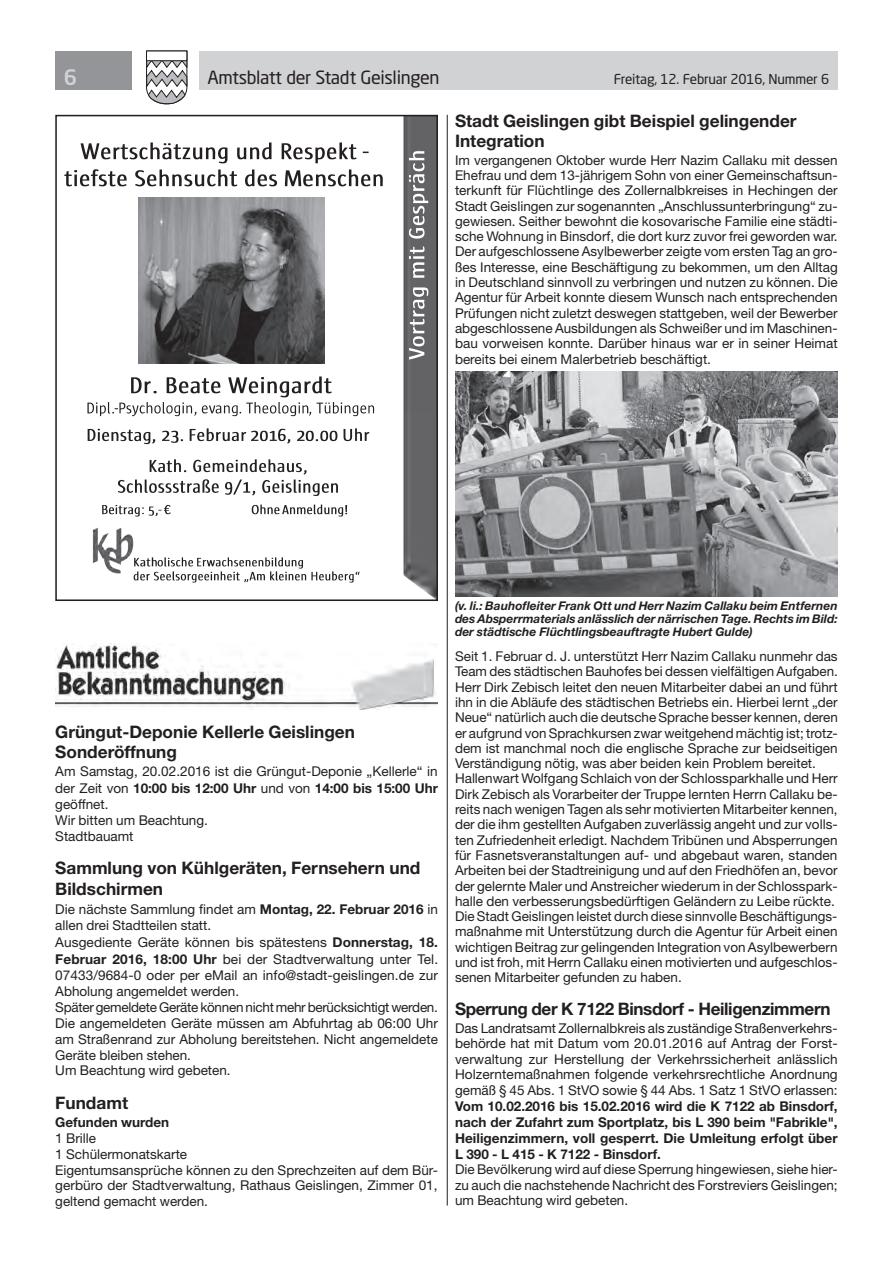
<style>
.page{position:relative;width:893px;height:1263px;background:#fff}
.page>*{position:absolute;margin:0;border:0;box-sizing:border-box;transform-origin:0 0}
.t1{font:500 21px "Neo Sans Std";color:#d1d2d4}
.t2{font:18px "Neo Sans Std";letter-spacing:-.02em;color:#231f20}
.t3{font:700 17.25px/20.5px "Helvetica Neue LT Std";color:#231f20}
.t4{font:700 17.25px "Helvetica Neue LT Std";letter-spacing:-.02em;color:#231f20}
.t5{font:13.5px/15.3px "Helvetica Neue LT Std";color:#231f20}
.t6{font:700 13.5px/16px "Helvetica Neue LT Std";color:#231f20;text-align:justify}
.t7{font:13.5px "Neo Sans Std";letter-spacing:-.015em;color:#231f20}
.t8{font:italic 700 12px/13px "Helvetica Neue LT Std";color:#231f20;text-align:justify}
.s1{font-weight:700}
</style>
<div class="page">
<div style="left:199px;top:51px;width:639px;height:38px;background:#d1d2d4"></div>
<div style="left:55px;top:51px;width:77px;height:38px;background:#939598"></div>
<svg style="left:146px;top:50px;width:42px;height:55px"></svg>
<div style="left:146px;top:51px;width:41px;height:10px;background:#fff;border:1px solid #231f20"></div>
<hr style="left:447px;top:115px;width:1px;height:1090px;background:#231f20">
<img style="left:64px;top:118px;width:371px;height:480px">
<img style="left:89px;top:525px;width:46px;height:50px">
<img style="left:138px;top:197px;width:187px;height:166px">
<img style="left:80px;top:139px;width:283px;height:27px">
<img style="left:363px;top:139px;width:12px;height:27px">
<img style="left:65px;top:166px;width:218px;height:27px">
<img style="left:283px;top:166px;width:20px;height:27px">
<img style="left:303px;top:166px;width:24px;height:27px">
<img style="left:327px;top:166px;width:69px;height:27px">
<img style="left:130px;top:373px;width:212px;height:26px">
<img style="left:86px;top:399px;width:29px;height:18px">
<img style="left:115px;top:399px;width:3px;height:18px">
<img style="left:118px;top:399px;width:83px;height:18px">
<img style="left:201px;top:399px;width:15px;height:18px">
<img style="left:216px;top:399px;width:23px;height:18px">
<img style="left:239px;top:399px;width:70px;height:18px">
<img style="left:309px;top:399px;width:73px;height:18px">
<img style="left:86px;top:425px;width:65px;height:20px">
<img style="left:151px;top:425px;width:10px;height:20px">
<img style="left:161px;top:425px;width:18px;height:20px">
<img style="left:179px;top:425px;width:72px;height:20px">
<img style="left:251px;top:425px;width:26px;height:20px">
<img style="left:277px;top:425px;width:65px;height:20px">
<img style="left:305px;top:425px;width:18px;height:20px">
<img style="left:342px;top:425px;width:37px;height:20px">
<img style="left:148px;top:457px;width:172px;height:20px">
<img style="left:117px;top:477px;width:229px;height:20px">
<img style="left:101px;top:502px;width:57px;height:15px">
<img style="left:158px;top:502px;width:19px;height:15px">
<img style="left:251px;top:502px;width:32px;height:15px">
<img style="left:283px;top:502px;width:61px;height:15px">
<img style="left:344px;top:502px;width:10px;height:15px">
<img style="left:409px;top:149px;width:26px;height:211px">
<img style="left:134px;top:556px;width:23px;height:14px">
<img style="left:157px;top:556px;width:40px;height:14px">
<img style="left:197px;top:556px;width:116px;height:14px">
<img style="left:134px;top:570px;width:229px;height:14px">
<div style="left:55px;top:115px;width:383px;height:486px;border:2px solid #231f20"></div>
<img style="left:55px;top:643px;width:383px;height:66px">
<img style="left:455px;top:371px;width:383px;height:226px">
<h1 class="t1" style="left:64px;top:64px;width:15px">6</h1>
<h2 class="t2" style="left:207px;top:66px;width:234px">Amtsblatt der Stadt Geislingen</h2>
<p class="t7" style="left:614px;top:71px;width:217px">Freitag, 12. Februar 2016, Nummer 6</p>
<p class="t3" style="left:455px;top:111px;width:343px;line-height:20.1px">Stadt Geislingen gibt Beispiel gelingender<br>Integration</p>
<p class="t5" style="left:455px;top:152px;width:384px;text-align:justify">Im vergangenen Oktober wurde Herr Nazim Callaku mit dessen Ehefrau und dem 13-jährigem Sohn von einer Gemeinschaftsun&shy;terkunft für Flüchtlinge des Zollernalbkreises in Hechingen der Stadt Geislingen zur sogenannten „Anschlussunterbringung“ zu&shy;gewiesen. Seither bewohnt die kosovarische Familie eine städti&shy;sche Wohnung in Binsdorf, die dort kurz zuvor frei geworden war.<br>Der aufgeschlossene Asylbewerber zeigte vom ersten Tag an gro&shy;ßes Interesse, eine Beschäftigung zu bekommen, um den Alltag in Deutschland sinnvoll zu verbringen und nutzen zu können. Die Agentur für Arbeit konnte diesem Wunsch nach entsprechenden Prüfungen nicht zuletzt deswegen stattgeben, weil der Bewerber abgeschlossene Ausbildungen als Schweißer und im Maschinen&shy;bau vorweisen konnte. Darüber hinaus war er in seiner Heimat bereits bei einem Malerbetrieb beschäftigt.</p>
<p class="t3" style="left:55px;top:721px;width:301px">Grüngut-Deponie Kellerle Geislingen<br>Sonderöffnung</p>
<p class="t5" style="left:55px;top:763px;width:384px;line-height:16.2px">Am Samstag, 20.02.2016 ist die Grüngut-Deponie „Kellerle“ in der Zeit von <span class="s1">10:00 bis 12:00 Uhr</span> und von <span class="s1">14:00 bis 15:00 Uhr </span>geöffnet.<br>Wir bitten um Beachtung.<br>Stadtbauamt</p>
<p class="t3" style="left:55px;top:857px;width:367px">Sammlung von Kühlgeräten, Fernsehern und<br>Bildschirmen</p>
<p class="t5" style="left:55px;top:901px;width:384px;line-height:16px">Die nächste Sammlung findet am <span class="s1">Montag, 22. Februar 2016</span> in allen drei Stadtteilen statt.<br>Ausgediente Geräte können bis spätestens <span class="s1">Donnerstag, 18.<br>Februar 2016, 18:00 Uhr</span> bei der Stadtverwaltung unter Tel.<br>07433/9684-0 oder per eMail an info@stadt-geislingen.de zur Abholung angemeldet werden.<br>Später gemeldete Geräte können nicht mehr berücksichtigt werden.<br>Die angemeldeten Geräte müssen am Abfuhrtag ab 06:00 Uhr am Straßenrand zur Abholung bereitstehen. Nicht angemeldete Geräte bleiben stehen.<br>Um Beachtung wird gebeten.</p>
<p class="t3" style="left:55px;top:1092px;width:74px">Fundamt</p>
<p class="t6" style="left:55px;top:1114px;width:115px">Gefunden wurden</p>
<p class="t5" style="left:55px;top:1130px;width:384px;line-height:15.8px">1 Brille<br>1 Schülermonatskarte<br>Eigentumsansprüche können zu den Sprechzeiten auf dem Bür&shy;gerbüro der Stadtverwaltung, Rathaus Geislingen, Zimmer 01, geltend gemacht werden.</p>
<p class="t8" style="left:455px;top:599px;width:384px">(v. li.: Bauhofleiter Frank Ott und Herr Nazim Callaku beim Entfernen des Absperrmaterials anlässlich der närrischen Tage. Rechts im Bild: der städtische Flüchtlingsbeauftragte Hubert Gulde)</p>
<p class="t5" style="left:455px;top:648px;width:384px">Seit 1. Februar d. J. unterstützt Herr Nazim Callaku nunmehr das Team des städtischen Bauhofes bei dessen vielfältigen Aufgaben.<br>Herr Dirk Zebisch leitet den neuen Mitarbeiter dabei an und führt ihn in die Abläufe des städtischen Betriebs ein. Hierbei lernt „der Neue“ natürlich auch die deutsche Sprache besser kennen, deren er aufgrund von Sprachkursen zwar weitgehend mächtig ist; trotz&shy;dem ist manchmal noch die englische Sprache zur beidseitigen Verständigung nötig, was aber beiden kein Problem bereitet.<br>Hallenwart Wolfgang Schlaich von der Schlossparkhalle und Herr Dirk Zebisch als Vorarbeiter der Truppe lernten Herrn Callaku be&shy;reits nach wenigen Tagen als sehr motivierten Mitarbeiter kennen, der die ihm gestellten Aufgaben zuverlässig angeht und zur volls&shy;ten Zufriedenheit erledigt. Nachdem Tribünen und Absperrungen für Fasnetsveranstaltungen auf- und abgebaut waren, standen Arbeiten bei der Stadtreinigung und auf den Friedhöfen an, bevor der gelernte Maler und Anstreicher wiederum in der Schlosspark&shy;halle den verbesserungsbedürftigen Geländern zu Leibe rückte.<br>Die Stadt Geislingen leistet durch diese sinnvolle Beschäftigungs&shy;maßnahme mit Unterstützung durch die Agentur für Arbeit einen wichtigen Beitrag zur gelingenden Integration von Asylbewerbern und ist froh, mit Herrn Callaku einen motivierten und aufgeschlos&shy;senen Mitarbeiter gefunden zu haben.</p>
<p class="t4" style="left:455px;top:998px;width:377px">Sperrung der K 7122 Binsdorf - Heiligenzimmern</p>
<p class="t5" style="left:455px;top:1020px;width:384px;text-align:justify">Das Landratsamt Zollernalbkreis als zuständige Straßenverkehrs&shy;behörde hat mit Datum vom 20.01.2016 auf Antrag der Forst&shy;verwaltung zur Herstellung der Verkehrssicherheit anlässlich Holzerntemaßnahmen folgende verkehrsrechtliche Anordnung gemäß § 45 Abs. 1 StVO sowie § 44 Abs. 1 Satz 1 StVO erlassen:</p>
<p class="t6" style="left:455px;top:1098px;width:384px">Vom 10.02.2016 bis 15.02.2016 wird die K 7122 ab Binsdorf, nach der Zufahrt zum Sportplatz, bis L 390 beim "Fabrikle", Heiligenzimmern, voll gesperrt. Die Umleitung erfolgt über L 390 - L 415 - K 7122 - Binsdorf.</p>
<p class="t5" style="left:455px;top:1162px;width:384px;text-align:justify">Die Bevölkerung wird auf diese Sperrung hingewiesen, siehe hier&shy;zu auch die nachstehende Nachricht des Forstreviers Geislingen; um Beachtung wird gebeten.</p>
</div>
